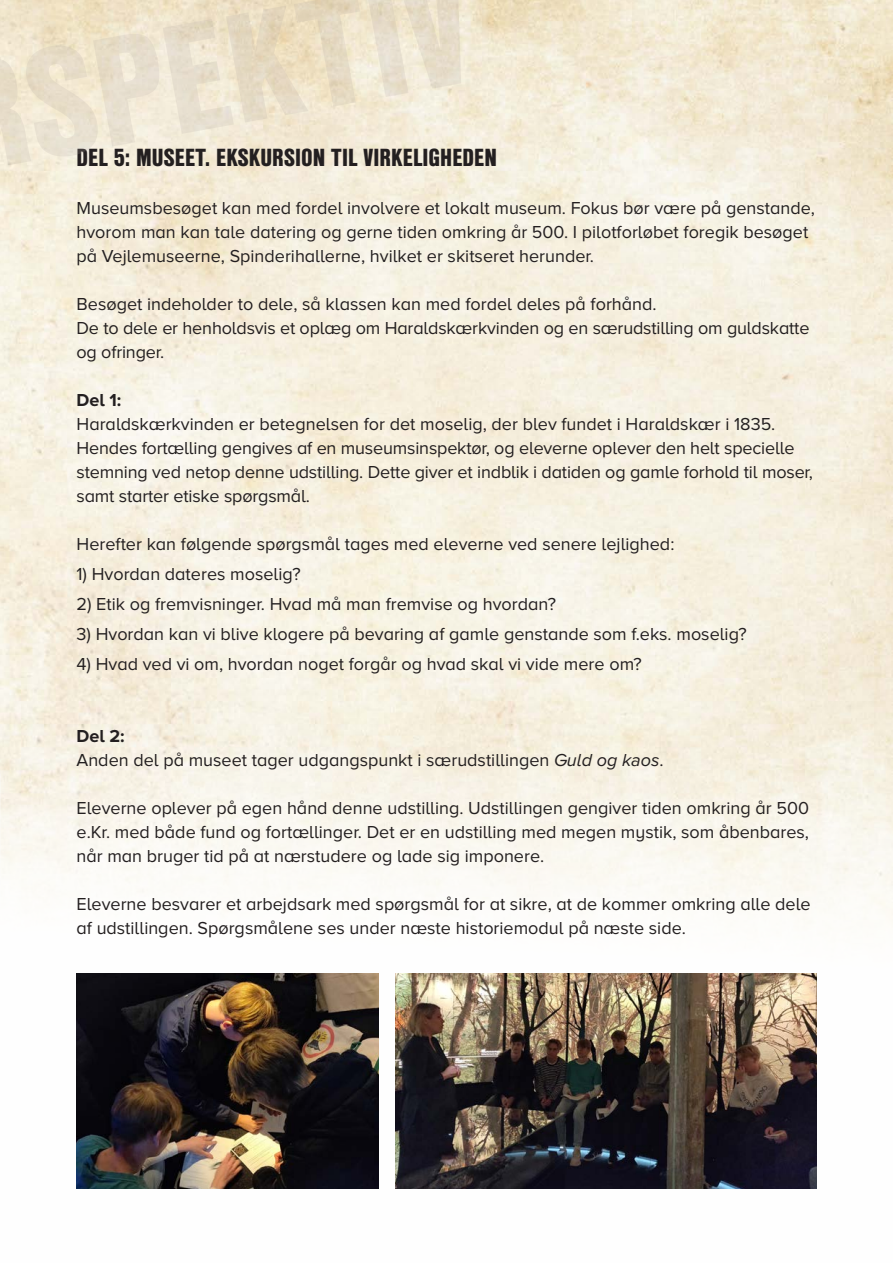
<style>
.page{position:relative;width:893px;height:1263px;background:#fff}
.page>*{position:absolute;margin:0;border:0;box-sizing:border-box;transform-origin:0 0}
.t1{font:900 24px "Nimbus San Con L";color:#231f20}
.t2{font:18px/24px "Proxima Nova A";color:#231f20}
.t3{font:700 18px "Proxima Nova A";color:#231f20}
.s1{font-style:italic}
</style>
<div class="page">
<img style="left:0;top:0;width:893px;height:1189px">
<img style="left:77px;top:974px;width:301px;height:214px">
<img style="left:395px;top:974px;width:421px;height:214px">
<p class="t1" style="left:77px;top:140px;width:422px">DEL 5: MUSEET. EKSKURSION TIL VIRKELIGHEDEN</p>
<p class="t2" style="left:77px;top:196px;width:740px">Museumsbesøget kan med fordel involvere et lokalt museum. Fokus bør være på genstande, hvorom man kan tale datering og gerne tiden omkring år 500. I pilotforløbet foregik besøget på Vejlemuseerne, Spinderihallerne, hvilket er skitseret herunder.</p>
<p class="t2" style="left:77px;top:292px;width:582px">Besøget indeholder to dele, så klassen kan med fordel deles på forhånd.</p>
<p class="t2" style="left:77px;top:316px;width:734px">De to dele er henholdsvis et oplæg om Haraldskærkvinden og en særudstilling om guldskatte og ofringer.</p>
<p class="t3" style="left:77px;top:390px;width:46px">Del 1:</p>
<p class="t2" style="left:77px;top:412px;width:738px">Haraldskærkvinden er betegnelsen for det moselig, der blev fundet i Haraldskær i 1835.<br>Hendes fortælling gengives af en museumsinspektør, og eleverne oplever den helt specielle stemning ved netop denne udstilling. Dette giver et indblik i datiden og gamle forhold til moser, samt starter etiske spørgsmål.</p>
<p class="t2" style="left:77px;top:532px;width:599px">Herefter kan følgende spørgsmål tages med eleverne ved senere lejlighed:</p>
<p class="t2" style="left:77px;top:562px;width:226px">1) Hvordan dateres moselig?</p>
<p class="t2" style="left:77px;top:592px;width:481px">2) Etik og fremvisninger. Hvad må man fremvise og hvordan?</p>
<p class="t2" style="left:77px;top:622px;width:672px">3) Hvordan kan vi blive klogere på bevaring af gamle genstande som f.eks. moselig?</p>
<p class="t2" style="left:77px;top:652px;width:567px">4) Hvad ved vi om, hvordan noget forgår og hvad skal vi vide mere om?</p>
<p class="t3" style="left:77px;top:726px;width:50px">Del 2:</p>
<p class="t2" style="left:77px;top:748px;width:589px">Anden del på museet tager udgangspunkt i særudstillingen <span class="s1">Guld og kaos</span>.</p>
<p class="t2" style="left:77px;top:796px;width:734px;text-align:justify">Eleverne oplever på egen hånd denne udstilling. Udstillingen gengiver tiden omkring år 500 e.Kr. med både fund og fortællinger. Det er en udstilling med megen mystik, som åbenbares, når man bruger tid på at nærstudere og lade sig imponere.</p>
<p class="t2" style="left:77px;top:892px;width:736px">Eleverne besvarer et arbejdsark med spørgsmål for at sikre, at de kommer omkring alle dele af udstillingen. Spørgsmålene ses under næste historiemodul på næste side.</p>
</div>
